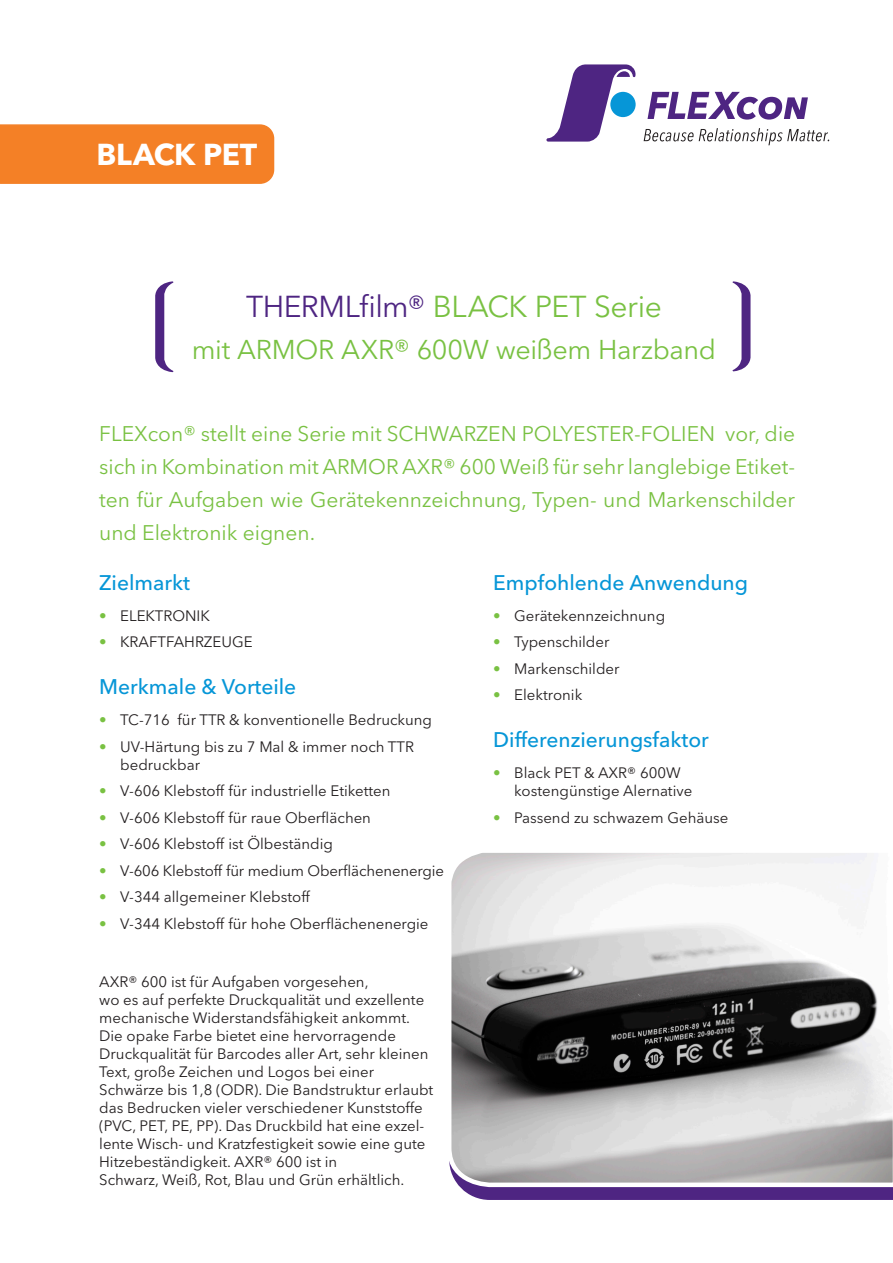
<style>
.page{position:relative;width:893px;height:1263px;background:#fff}
.page>*{position:absolute;margin:0;border:0;box-sizing:border-box;transform-origin:0 0}
.GREEN_Header_BRACKET{font:30px "Avenir Next LT Pro";letter-spacing:-.02em;color:#79c142}
.ORANGE_Header{font:700 30px "Avenir Next LT Pro";letter-spacing:-.01em;color:#fff}
.GREEN_Header_BRACKET-2{font:27px "Avenir Next LT Pro";letter-spacing:-.015em;color:#79c142}
.GREEN_TXT_introducti{font:21px/33px "Avenir Next LT Pro";color:#79c142;text-align:justify}
.BLUE_Header_in_Table{font:500 21px "Avenir Next LT Pro";color:#0696d7}
.TXT_Table_no_GREEN_B{font:15px/18px "Avenir Next LT Pro";color:#231f20}
.s1{color:#4e2582}
.s2{font-weight:500;color:#79c142}
</style>
<div class="page">
<div style="left:0;top:124px;width:275px;height:60px;background:#f48026"></div>
<svg style="left:733px;top:281px;width:17px;height:90px"></svg>
<svg style="left:155px;top:281px;width:18px;height:91px"></svg>
<div style="left:462px;top:1189px;width:431px;height:11px;background:#4e2582"></div>
<svg style="left:449px;top:853px;width:444px;height:336px"></svg>
<svg style="left:546px;top:64px;width:89px;height:78px"></svg>
<svg style="left:647px;top:92px;width:161px;height:28px"></svg>
<div style="left:610px;top:92px;width:26px;height:25px;background:#0696d7;border-radius:50%"></div>
<svg style="left:644px;top:128px;width:185px;height:17px"></svg>
<p class="ORANGE_Header" style="left:97px;top:136px;width:162px">BLACK PET</p>
<p class="GREEN_Header_BRACKET" style="left:246px;top:289px;width:417px"><span class="s1">THERMLfilm®</span> BLACK PET Serie</p>
<p class="GREEN_Header_BRACKET-2" style="left:192px;top:334px;width:525px">mit ARMOR AXR® 600W weißem Harzband</p>
<p class="GREEN_TXT_introducti" style="left:99px;top:417px;width:697px">FLEXcon® stellt eine Serie mit SCHWARZEN POLYESTER-FOLIEN vor, die sich in Kombination mit ARMOR AXR® 600 Weiß für sehr langlebige Etiket&shy;ten für Aufgaben wie Gerätekennzeichnung, Typen- und Markenschilder und Elektronik eignen.</p>
<p class="BLUE_Header_in_Table" style="left:99px;top:570px;width:92px">Zielmarkt</p>
<p class="TXT_Table_no_GREEN_B" style="left:99px;top:606px;width:112px"><span class="s2">•</span> ELEKTRONIK</p>
<p class="TXT_Table_no_GREEN_B" style="left:99px;top:633px;width:155px"><span class="s2">•</span> KRAFTFAHRZEUGE</p>
<p class="BLUE_Header_in_Table" style="left:99px;top:674px;width:199px">Merkmale &amp; Vorteile</p>
<p class="TXT_Table_no_GREEN_B" style="left:99px;top:711px;width:334px"><span class="s2">•</span> TC-716 für TTR &amp; konventionelle Bedruckung</p>
<p class="TXT_Table_no_GREEN_B" style="left:120px;top:737px;width:295px;text-indent:-21px"><span class="s2">•</span> UV-Härtung bis zu 7 Mal &amp; immer noch TTR bedruckbar</p>
<p class="TXT_Table_no_GREEN_B" style="left:99px;top:782px;width:293px"><span class="s2">•</span> V-606 Klebstoff für industrielle Etiketten</p>
<p class="TXT_Table_no_GREEN_B" style="left:99px;top:808px;width:273px"><span class="s2">•</span> V-606 Klebstoff für raue Oberflächen</p>
<p class="TXT_Table_no_GREEN_B" style="left:99px;top:835px;width:235px"><span class="s2">•</span> V-606 Klebstoff ist Ölbeständig</p>
<p class="TXT_Table_no_GREEN_B" style="left:99px;top:861px;width:346px"><span class="s2">•</span> V-606 Klebstoff für medium Oberflächenenergie</p>
<p class="TXT_Table_no_GREEN_B" style="left:99px;top:888px;width:212px"><span class="s2">•</span> V-344 allgemeiner Klebstoff</p>
<p class="TXT_Table_no_GREEN_B" style="left:99px;top:914px;width:331px"><span class="s2">•</span> V-344 Klebstoff für hohe Oberflächenenergie</p>
<p class="TXT_Table_no_GREEN_B" style="left:99px;top:973px;width:271px">AXR® 600 ist für Aufgaben vorgesehen,</p>
<p class="TXT_Table_no_GREEN_B" style="left:99px;top:991px;width:327px">wo es auf perfekte Druckqualität und exzellente mechanische Widerstandsfähigkeit ankommt.</p>
<p class="TXT_Table_no_GREEN_B" style="left:99px;top:1027px;width:331px">Die opake Farbe bietet eine hervorragende<br>Druckqualität für Barcodes aller Art, sehr kleinen<br>Text, große Zeichen und Logos bei einer</p>
<p class="TXT_Table_no_GREEN_B" style="left:99px;top:1081px;width:336px">Schwärze bis 1,8 (ODR). Die Bandstruktur erlaubt das Bedrucken vieler verschiedener Kunststoffe (PVC, PET, PE, PP). Das Druckbild hat eine exzel&shy;lente Wisch- und Kratzfestigkeit sowie eine gute Hitzebeständigkeit. AXR® 600 ist in</p>
<p class="TXT_Table_no_GREEN_B" style="left:99px;top:1171px;width:307px">Schwarz, Weiß, Rot, Blau und Grün erhältlich.</p>
<p class="BLUE_Header_in_Table" style="left:493px;top:570px;width:256px">Empfohlende Anwendung</p>
<p class="TXT_Table_no_GREEN_B" style="left:493px;top:606px;width:173px"><span class="s2">•</span> Gerätekennzeichnung</p>
<p class="TXT_Table_no_GREEN_B" style="left:493px;top:633px;width:118px"><span class="s2">•</span> Typenschilder</p>
<p class="TXT_Table_no_GREEN_B" style="left:493px;top:659px;width:128px"><span class="s2">•</span> Markenschilder</p>
<p class="TXT_Table_no_GREEN_B" style="left:493px;top:686px;width:91px"><span class="s2">•</span> Elektronik</p>
<p class="BLUE_Header_in_Table" style="left:493px;top:727px;width:217px">Differenzierungsfaktor</p>
<p class="TXT_Table_no_GREEN_B" style="left:493px;top:764px;width:189px"><span class="s2">•</span> Black PET &amp; AXR® 600W</p>
<p class="TXT_Table_no_GREEN_B" style="left:514px;top:782px;width:180px">kostengünstige Alernative</p>
<p class="TXT_Table_no_GREEN_B" style="left:493px;top:808px;width:237px"><span class="s2">•</span> Passend zu schwazem Gehäuse</p>
</div>
